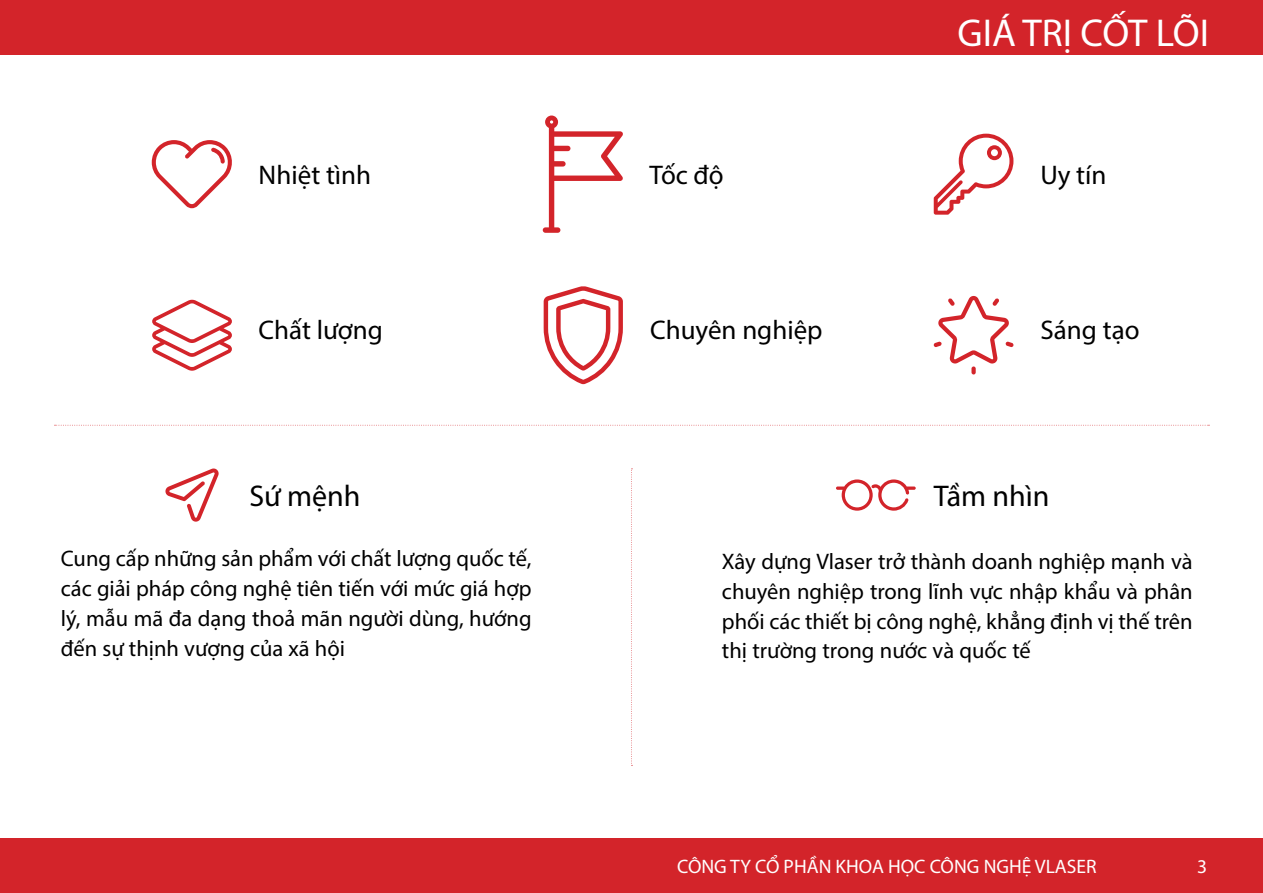
<style>
.page{position:relative;width:1263px;height:893px;background:#fff}
.page>*{position:absolute;margin:0;border:0;box-sizing:border-box;transform-origin:0 0}
.t1{font:39px "Myriad Pro";color:#fff}
.t2{font:30px "Myriad Pro";color:#000}
.t3{font:27px "Myriad Pro";color:#000}
.t4{font:22.5px/30px "Myriad Pro";color:#000;text-align:justify}
.t5{font:19.5px "Myriad Pro";color:#fff}
</style>
<div class="page">
<div style="left:0;top:839px;width:1263px;height:54px;background:#d3242a"></div>
<div style="left:0;top:0;width:1263px;height:54px;background:#d3242a"></div>
<svg style="left:152px;top:140px;width:80px;height:68px"></svg>
<svg style="left:543px;top:116px;width:80px;height:117px"></svg>
<svg style="left:934px;top:134px;width:79px;height:81px"></svg>
<div style="left:971px;top:366px;width:5px;height:8px;background:#d3242a;border-radius:2px"></div>
<svg style="left:933px;top:296px;width:81px;height:68px"></svg>
<svg style="left:152px;top:299px;width:80px;height:72px"></svg>
<svg style="left:544px;top:286px;width:79px;height:98px"></svg>
<svg style="left:55px;top:425px;width:1154px;height:1px"></svg>
<svg style="left:631px;top:468px;width:1px;height:298px"></svg>
<svg style="left:836px;top:479px;width:80px;height:32px"></svg>
<svg style="left:165px;top:468px;width:54px;height:54px"></svg>
<h1 class="t1" style="left:957px;top:9px;width:253px">GIÁ TRỊ CỐT LÕI</h1>
<p class="t3" style="left:258px;top:159px;width:114px">Nhiệt tình</p>
<p class="t3" style="left:649px;top:159px;width:76px">Tốc độ</p>
<p class="t3" style="left:1040px;top:159px;width:68px">Uy tín</p>
<p class="t3" style="left:258px;top:313px;width:126px">Chất lượng</p>
<p class="t3" style="left:650px;top:313px;width:174px">Chuyên nghiệp</p>
<p class="t3" style="left:1040px;top:313px;width:100px">Sáng tạo</p>
<h2 class="t2" style="left:249px;top:478px;width:113px">Sứ mệnh</h2>
<p class="t4" style="left:61px;top:543px;width:472px">Cung cấp những sản phẩm với chất lượng quốc tế, các giải pháp công nghệ tiên tiến với mức giá hợp lý, mẫu mã đa dạng thoả mãn người dùng, hướng đến sự thịnh vượng của xã hội</p>
<h2 class="t2" style="left:934px;top:478px;width:117px">Tầm nhìn</h2>
<p class="t4" style="left:722px;top:546px;width:472px">Xây dựng Vlaser trở thành doanh nghiệp mạnh và chuyên nghiệp trong lĩnh vực nhập khẩu và phân phối các thiết bị công nghệ, khẳng định vị thế trên thị trường trong nước và quốc tế</p>
<p class="t5" style="left:677px;top:855px;width:421px">CÔNG TY CỔ PHẦN KHOA HỌC CÔNG NGHỆ VLASER</p>
<p class="t5" style="left:1197px;top:855px;width:12px">3</p>
</div>
